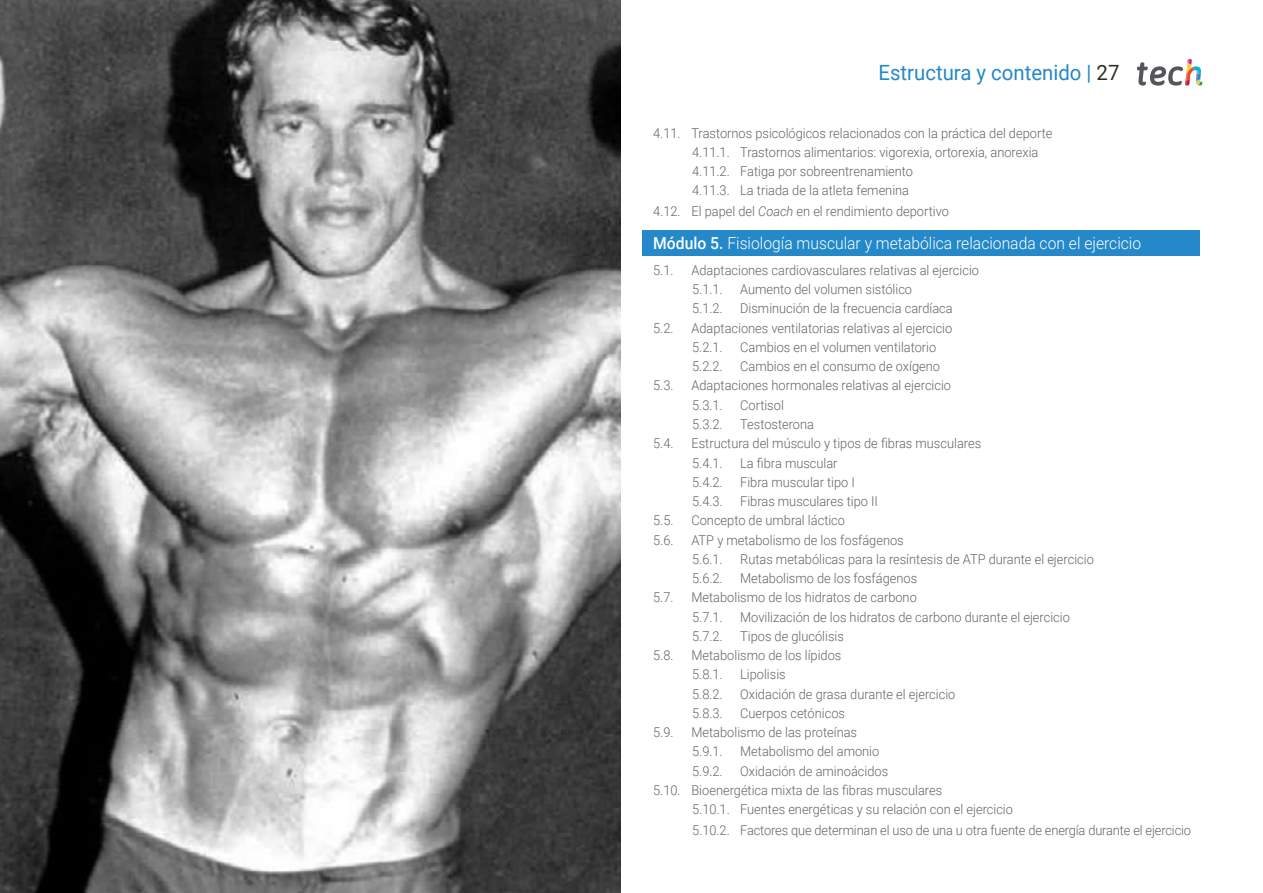
<style>
.page{position:relative;width:1263px;height:893px;background:#fff}
.page>*{position:absolute;margin:0;border:0;box-sizing:border-box;transform-origin:0 0}
.t1{font:21px "Roboto";color:#2488c9}
.t2{font:300 16.5px "Roboto";color:#fff;scale:.95 1}
.t3{font:300 13.5px/19.2px "Roboto";color:#61646a;scale:.95 1}
.s1{color:#312e20}
.s2{font-style:italic}
.s3{font-weight:500}
</style>
<div class="page">
<img style="left:0;top:0;width:621px;height:893px">
<div style="left:642px;top:231px;width:557px;height:25px;background:#2488c9"></div>
<svg style="left:1137px;top:59px;width:65px;height:27px"></svg>
<h1 class="t1" style="left:878px;top:57px;width:242px">Estructura y contenido | <span class="s1">27</span></h1>
<p class="t3" style="left:692px;top:123px;width:381px;text-indent:-39px">4.11. Trastornos psicológicos relacionados con la práctica del deporte 4.11.1. Trastornos alimentarios: vigorexia, ortorexia, anorexia 4.11.2. Fatiga por sobreentrenamiento<br>4.11.3. La triada de la atleta femenina</p>
<p class="t3" style="left:653px;top:201px;width:313px">4.12. El papel del <span class="s2">Coach</span> en el rendimiento deportivo</p>
<p class="t2" style="left:653px;top:232px;width:515px"><span class="s3">Módulo 5.</span> Fisiología muscular y metabólica relacionada con el ejercicio</p>
<p class="t3" style="left:653px;top:260px;width:23px">5.1.</p>
<p class="t3" style="left:691px;top:260px;width:304px">Adaptaciones cardiovasculares relativas al ejercicio<br>5.1.1.</p>
<p class="t3" style="left:740px;top:279px;width:182px">Aumento del volumen sistólico</p>
<p class="t3" style="left:692px;top:299px;width:34px">5.1.2.</p>
<p class="t3" style="left:740px;top:299px;width:225px">Disminución de la frecuencia cardíaca</p>
<p class="t3" style="left:653px;top:318px;width:23px">5.2.</p>
<p class="t3" style="left:691px;top:318px;width:276px">Adaptaciones ventilatorias relativas al ejercicio<br>5.2.1.</p>
<p class="t3" style="left:740px;top:337px;width:208px">Cambios en el volumen ventilatorio</p>
<p class="t3" style="left:692px;top:356px;width:34px">5.2.2.</p>
<p class="t3" style="left:740px;top:356px;width:212px">Cambios en el consumo de oxígeno</p>
<p class="t3" style="left:653px;top:376px;width:23px">5.3.</p>
<p class="t3" style="left:691px;top:376px;width:275px">Adaptaciones hormonales relativas al ejercicio<br>5.3.1.</p>
<p class="t3" style="left:740px;top:395px;width:47px">Cortisol</p>
<p class="t3" style="left:692px;top:414px;width:34px">5.3.2.</p>
<p class="t3" style="left:740px;top:414px;width:79px">Testosterona</p>
<p class="t3" style="left:653px;top:433px;width:23px">5.4.</p>
<p class="t3" style="left:691px;top:433px;width:306px">Estructura del músculo y tipos de fibras musculares<br>5.4.1.</p>
<p class="t3" style="left:740px;top:453px;width:104px">La fibra muscular</p>
<p class="t3" style="left:692px;top:472px;width:34px">5.4.2.</p>
<p class="t3" style="left:740px;top:472px;width:122px">Fibra muscular tipo I</p>
<p class="t3" style="left:692px;top:491px;width:34px">5.4.3.</p>
<p class="t3" style="left:740px;top:491px;width:146px">Fibras musculares tipo II</p>
<p class="t3" style="left:653px;top:510px;width:23px">5.5.</p>
<p class="t3" style="left:691px;top:510px;width:163px">Concepto de umbral láctico</p>
<p class="t3" style="left:653px;top:530px;width:23px">5.6.</p>
<p class="t3" style="left:691px;top:530px;width:225px">ATP y metabolismo de los fosfágenos<br>5.6.1.</p>
<p class="t3" style="left:740px;top:549px;width:374px">Rutas metabólicas para la resíntesis de ATP durante el ejercicio</p>
<p class="t3" style="left:692px;top:568px;width:34px">5.6.2.</p>
<p class="t3" style="left:740px;top:568px;width:188px">Metabolismo de los fosfágenos</p>
<p class="t3" style="left:653px;top:587px;width:23px">5.7.</p>
<p class="t3" style="left:691px;top:587px;width:239px">Metabolismo de los hidratos de carbono<br>5.7.1.</p>
<p class="t3" style="left:740px;top:607px;width:349px">Movilización de los hidratos de carbono durante el ejercicio</p>
<p class="t3" style="left:692px;top:626px;width:34px">5.7.2.</p>
<p class="t3" style="left:740px;top:626px;width:111px">Tipos de glucólisis</p>
<p class="t3" style="left:653px;top:645px;width:23px">5.8.</p>
<p class="t3" style="left:691px;top:645px;width:159px">Metabolismo de los lípidos<br>5.8.1.</p>
<p class="t3" style="left:740px;top:664px;width:49px">Lipolisis</p>
<p class="t3" style="left:692px;top:684px;width:34px">5.8.2.</p>
<p class="t3" style="left:740px;top:684px;width:228px">Oxidación de grasa durante el ejercicio</p>
<p class="t3" style="left:692px;top:703px;width:34px">5.8.3.</p>
<p class="t3" style="left:740px;top:703px;width:112px">Cuerpos cetónicos</p>
<p class="t3" style="left:653px;top:722px;width:23px">5.9.</p>
<p class="t3" style="left:691px;top:722px;width:176px">Metabolismo de las proteínas<br>5.9.1.</p>
<p class="t3" style="left:740px;top:741px;width:148px">Metabolismo del amonio</p>
<p class="t3" style="left:692px;top:761px;width:34px">5.9.2.</p>
<p class="t3" style="left:740px;top:761px;width:157px">Oxidación de aminoácidos</p>
<p class="t3" style="left:653px;top:780px;width:306px">5.10. Bioenergética mixta de las fibras musculares</p>
<p class="t3" style="left:692px;top:799px;width:339px">5.10.1. Fuentes energéticas y su relación con el ejercicio</p>
<p class="t3" style="left:692px;top:820px;width:527px">5.10.2. Factores que determinan el uso de una u otra fuente de energía durante el ejercicio</p>
</div>
